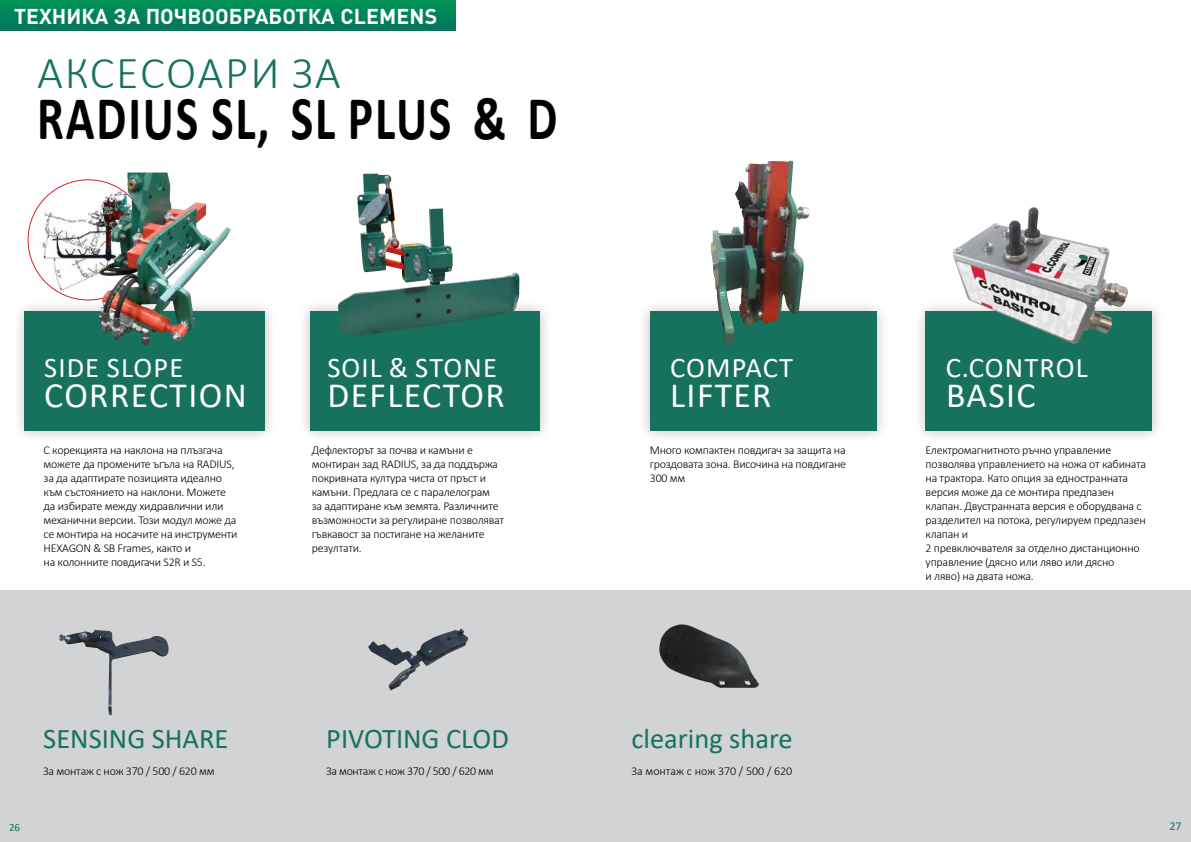
<style>
.page{position:relative;width:1191px;height:842px;background:#fff}
.page>*{position:absolute;margin:0;border:0;box-sizing:border-box;transform-origin:0 0}
.t1{font:700 62.7px "Calibri";letter-spacing:.04em;color:#000;scale:.76 1}
.t2{font:300 46px "Calibri";letter-spacing:.03em;color:#16725d}
.t3{font:35.6px "Calibri";letter-spacing:.04em;color:#fff}
.t4{font:28.5px "Calibri";color:#16725d}
.t5{font:28.5px "Calibri";letter-spacing:.04em;color:#fff}
.t6{font:700 21.2px "DIN Pro";color:#fff}
.t7{font:300 12px/14px "Calibri";letter-spacing:-.02em;color:#000}
.t8{font:300 12px "Calibri";color:#000}
.t9{font:12px "Calibri";color:#16725d}
.t10{font:11px "Calibri";color:#16725d}
</style>
<div class="page">
<div style="left:12px;top:299px;width:266px;height:145px;background:#000;opacity:.25"></div>
<div style="left:25px;top:312px;width:240px;height:119px;background:#16725d"></div>
<div style="left:28px;top:180px;width:120px;height:120px;background:#fff;border-radius:50%"></div>
<img style="left:35px;top:190px;width:64px;height:101px">
<img style="left:99px;top:173px;width:58px;height:172px">
<div style="left:0;top:590px;width:1191px;height:252px;background:#d1d3d4"></div>
<div style="left:297px;top:299px;width:255px;height:145px;background:#000;opacity:.25"></div>
<div style="left:310px;top:312px;width:229px;height:119px;background:#16725d"></div>
<img style="left:338px;top:174px;width:181px;height:162px">
<img style="left:59px;top:630px;width:110px;height:85px">
<img style="left:659px;top:624px;width:100px;height:64px">
<img style="left:368px;top:629px;width:100px;height:61px">
<div style="left:637px;top:299px;width:252px;height:145px;background:#000;opacity:.25"></div>
<div style="left:650px;top:312px;width:226px;height:119px;background:#16725d"></div>
<div style="left:912px;top:299px;width:252px;height:145px;background:#000;opacity:.25"></div>
<div style="left:925px;top:312px;width:227px;height:119px;background:#16725d"></div>
<img style="left:711px;top:161px;width:77px;height:122px">
<img style="left:952px;top:207px;width:171px;height:137px">
<svg style="left:0;top:0;width:455px;height:31px;background:#018358"></svg>
<h3 class="t6" style="left:14px;top:2px;width:425px">ТЕХНИКА ЗА ПОЧВООБРАБОТКА CLEMENS</h3>
<h2 class="t2" style="left:37px;top:44px;width:305px">АКСЕСОАРИ ЗА</h2>
<h1 class="t1" style="left:37px;top:74px;width:686px">RADIUS SL, SL PLUS &amp; D</h1>
<h3 class="t5" style="left:44px;top:347px;width:141px">SIDE SLOPE</h3>
<h3 class="t3" style="left:44px;top:370px;width:204px">CORRECTION</h3>
<h3 class="t5" style="left:327px;top:347px;width:171px">SOIL &amp; STONE</h3>
<h3 class="t3" style="left:327px;top:370px;width:179px">DEFLECTOR</h3>
<h3 class="t5" style="left:670px;top:347px;width:125px">COMPACT</h3>
<h3 class="t3" style="left:670px;top:370px;width:103px">LIFTER</h3>
<h3 class="t5" style="left:946px;top:347px;width:143px">C.CONTROL</h3>
<h3 class="t3" style="left:946px;top:370px;width:91px">BASIC</h3>
<p class="t7" style="left:44px;top:443px;width:195px">С корекцията на наклона на плъзгача можете да промените ъгъла на RADIUS, за да адаптирате позицията идеално към състоянието на наклони. Можете да избирате между хидравлични или механични версии. Този модул може да се монтира на носачите на инструменти HEXAGON &amp; SB Frames, както и<br>на колонните повдигачи S2R и S5.</p>
<p class="t7" style="left:312px;top:443px;width:194px">Дефлекторът за почва и камъни е монтиран зад RADIUS, за да поддържа покривната култура чиста от пръст и камъни. Предлага се с паралелограм<br>за адаптиране към земята. Различните възможности за регулиране позволяват гъвкавост за постигане на желаните резултати.</p>
<p class="t7" style="left:650px;top:443px;width:198px;text-align:justify">Много компактен повдигач за защита на гроздовата зона. Височина на повдигане 300 мм</p>
<p class="t7" style="left:925px;top:443px;width:222px">Електромагнитното ръчно управление позволява управлението на ножа от кабината на трактора. Като опция за едностранната версия може да се монтира предпазен клапан. Двустранната версия е оборудвана с разделител на потока, регулируем предпазен клапан и<br>2 превключвателя за отделно дистанционно управление (дясно или ляво или дясно<br>и ляво) на двата ножа.</p>
<p class="t10" style="left:9px;top:819px;width:13px">26</p>
<h3 class="t4" style="left:43px;top:718px;width:187px">SENSING SHARE</h3>
<p class="t7" style="left:43px;top:764px;width:173px">За монтаж с нож 370 / 500 / 620 мм</p>
<h3 class="t4" style="left:326px;top:718px;width:184px">PIVOTING CLOD</h3>
<p class="t7" style="left:326px;top:764px;width:169px">За монтаж с нож 370 / 500 / 620 мм</p>
<h3 class="t4" style="left:631px;top:718px;width:163px">clearing share</h3>
<p class="t8" style="left:631px;top:764px;width:162px">За монтаж с нож 370 / 500 / 620</p>
<p class="t9" style="left:1169px;top:818px;width:14px">27</p>
</div>
